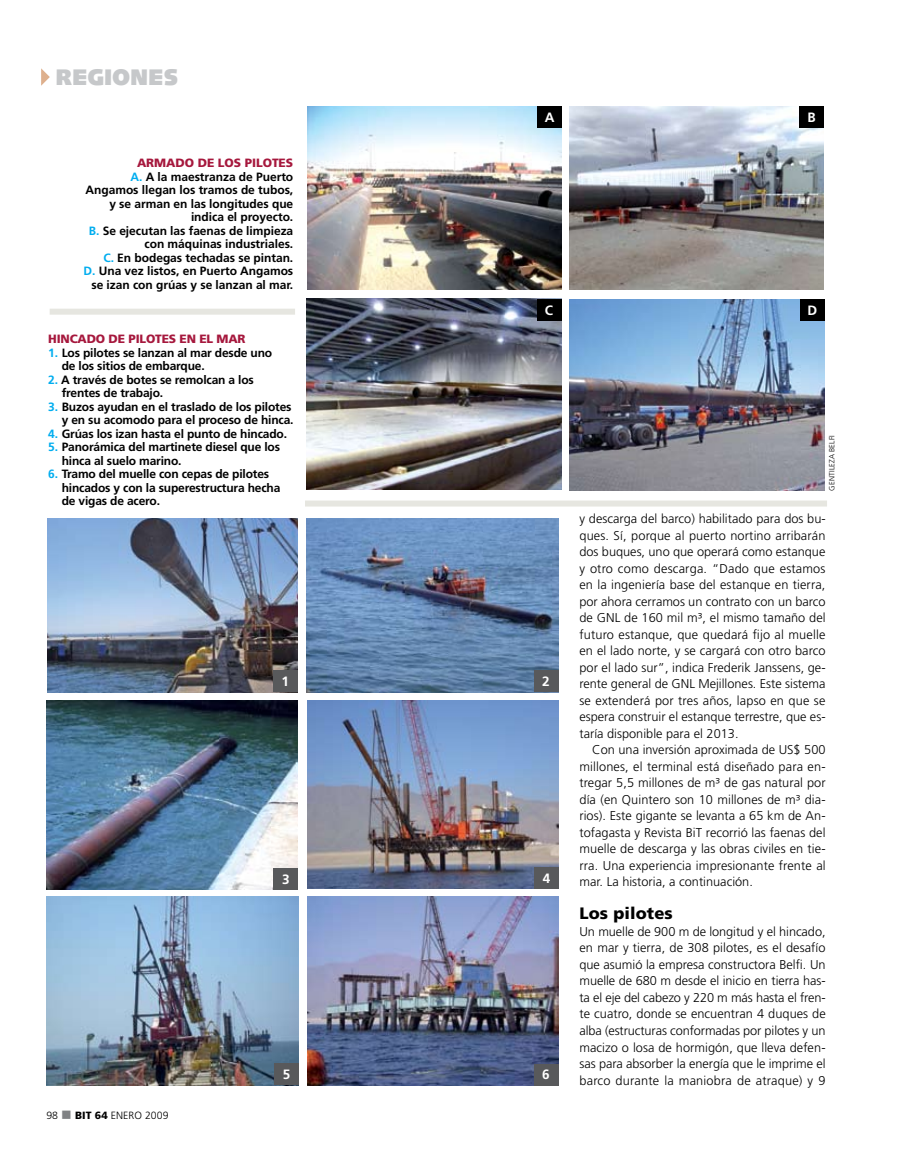
<style>
.page{position:relative;width:915px;height:1170px;background:#fff}
.page>*{position:absolute;margin:0;border:0;box-sizing:border-box;transform-origin:0 0}
.t1{font:900 22.5px "Syntax";letter-spacing:.02em;color:#c6c8ca}
.t2{font:900 16.5px "Frutiger";letter-spacing:.005em;color:#000}
.t3{font:700 13.5px "Frutiger";color:#fff}
.t4{font:300 12.75px/16.5px "Frutiger";color:#000;text-align:justify}
.t5{font:700 12px/13.5px "Frutiger";letter-spacing:-.015em;color:#000}
.t6{font:900 12px "Frutiger";letter-spacing:-.015em;color:#a6183d}
.t7{font:300 10.5px "Frutiger";letter-spacing:.005em;color:#000}
.t8{font:300 7.5px "Frutiger";letter-spacing:.015em;color:#000}
.s1{font-weight:900;color:#a6183d}
.s2{color:#00adef}
.s3{color:#808284}
.s4{font-weight:900}
</style>
<div class="page">
<svg style="left:41px;top:68px;width:9px;height:18px"></svg>
<div style="left:50px;top:308px;width:245px;height:6px;background:#e6e6e0"></div>
<img style="left:307px;top:106px;width:254px;height:183px">
<img style="left:569px;top:106px;width:254px;height:183px">
<img style="left:306px;top:299px;width:255px;height:190px">
<img style="left:569px;top:299px;width:255px;height:191px">
<img style="left:47px;top:519px;width:250px;height:173px">
<img style="left:306px;top:519px;width:252px;height:173px">
<img style="left:46px;top:700px;width:252px;height:189px">
<img style="left:307px;top:700px;width:251px;height:188px">
<img style="left:47px;top:896px;width:251px;height:188px">
<img style="left:307px;top:896px;width:251px;height:189px">
<div style="left:537px;top:107px;width:24px;height:21px;background:#000"></div>
<div style="left:536px;top:299px;width:25px;height:21px;background:#000"></div>
<div style="left:799px;top:106px;width:24px;height:22px;background:#000"></div>
<div style="left:800px;top:299px;width:24px;height:22px;background:#000"></div>
<div style="left:273px;top:670px;width:24px;height:22px;background:#58595b"></div>
<div style="left:533px;top:670px;width:25px;height:21px;background:#58595b"></div>
<div style="left:274px;top:868px;width:24px;height:21px;background:#58595b"></div>
<div style="left:534px;top:867px;width:24px;height:21px;background:#58595b"></div>
<div style="left:274px;top:1063px;width:24px;height:21px;background:#58595b"></div>
<div style="left:533px;top:1063px;width:25px;height:22px;background:#58595b"></div>
<div style="left:305px;top:500px;width:521px;height:6px;background:#e6e6e0"></div>
<h1 class="t1" style="left:56px;top:63px;width:123px">REGIONES</h1>
<p class="t5" style="left:84px;top:156px;width:211px;text-align:right"><span class="s1">ARMADO DE LOS PILOTES<br></span><span class="s2">A.</span> A la maestranza de Puerto<br>Angamos llegan los tramos de tubos, y se arman en las longitudes que indica el proyecto.<br><span class="s2">B.</span> Se ejecutan las faenas de limpieza con máquinas industriales.<br><span class="s2">C.</span> En bodegas techadas se pintan.<br><span class="s2">D.</span> Una vez listos, en Puerto Angamos se izan con grúas y se lanzan al mar.</p>
<p class="t6" style="left:48px;top:332px;width:199px">HI NCADO DE PILOTES EN EL MAR</p>
<p class="t5" style="left:62px;top:345px;width:212px;text-indent:-13px"><span class="s2">1.</span> Los pilotes se lanzan al mar desde uno de los sitios de embarque.</p>
<p class="t5" style="left:62px;top:372px;width:193px;text-indent:-14px"><span class="s2">2.</span> A través de botes se remolcan a los frentes de trabajo.</p>
<p class="t5" style="left:48px;top:399px;width:247px;text-align:right"><span class="s2">3.</span> Buzos ayudan en el traslado de los pilotes y en su acomodo para el proceso de hinca.</p>
<p class="t5" style="left:48px;top:426px;width:240px"><span class="s2">4.</span> Grúas los izan hasta el punto de hincado.</p>
<p class="t5" style="left:62px;top:440px;width:220px;text-indent:-14px"><span class="s2">5.</span> Panorámica del martinete diesel que los hinca al suelo marino.</p>
<p class="t5" style="left:62px;top:467px;width:220px;text-indent:-14px"><span class="s2">6.</span> Tramo del muelle con cepas de pilotes hincados y con la superestructura hecha de vigas de acero.</p>
<p class="t3" style="left:544px;top:109px;width:11px">A</p>
<p class="t3" style="left:544px;top:302px;width:10px">C</p>
<p class="t3" style="left:281px;top:673px;width:9px">1</p>
<p class="t3" style="left:542px;top:673px;width:9px">2</p>
<p class="t3" style="left:282px;top:871px;width:9px">3</p>
<p class="t3" style="left:542px;top:869px;width:9px">4</p>
<p class="t7" style="left:46px;top:1108px;width:124px">98 <span class="s3">■</span> <span class="s4">BIT 64</span> enero 2009</p>
<p class="t3" style="left:282px;top:1066px;width:9px">5</p>
<p class="t3" style="left:542px;top:1066px;width:9px">6</p>
<p class="t3" style="left:807px;top:109px;width:8px">B</p>
<p class="t3" style="left:807px;top:302px;width:10px">D</p>
<p class="t8" style="left:827px;top:490px;width:57px;rotate:-90deg">GENTILEZA BELFI</p>
<p class="t4" style="left:579px;top:510px;width:247px">y descarga del barco) habilitado para dos bu&shy;ques. Sí, porque al puerto nortino arribarán dos buques, uno que operará como estanque y otro como descarga. “Dado que estamos en la ingeniería base del estanque en tierra, por ahora cerramos un contrato con un barco de GNL de 160 mil m³, el mismo tamaño del futuro estanque, que quedará fijo al muelle en el lado norte, y se cargará con otro barco por el lado sur”, indica Frederik Janssens, ge&shy;rente general de GNL Mejillones. Este sistema se extenderá por tres años, lapso en que se espera construir el estanque terrestre, que es&shy;taría disponible para el 2013.</p>
<p class="t4" style="left:579px;top:741px;width:247px;text-indent:13px">Con una inversión aproximada de US$ 500 millones, el terminal está diseñado para en&shy;tregar 5,5 millones de m³ de gas natural por día (en Quintero son 10 millones de m³ dia&shy;rios). Este gigante se levanta a 65 km de An&shy;tofagasta y Revista BiT recorrió las faenas del muelle de descarga y las obras civiles en tie&shy;rra. U na experiencia impresionante frente al mar. La historia, a continuación.</p>
<p class="t2" style="left:579px;top:903px;width:95px">LOS PILOTES</p>
<p class="t4" style="left:579px;top:923px;width:248px">U n muelle de 900 m de longitud y el hincado, en mar y tierra, de 308 pilotes, es el desafío que asumió la empresa constructora Belfi. U n muelle de 680 m desde el inicio en tierra has&shy;ta el eje del cabezo y 220 m más hasta el fren&shy;te cuatro, donde se encuentran 4 duques de alba (estructuras conformadas por pilotes y un macizo o losa de hormigón, que lleva defen&shy;sas para absorber la energía que le imprime el barco durante la maniobra de atraque) y 9</p>
</div>
